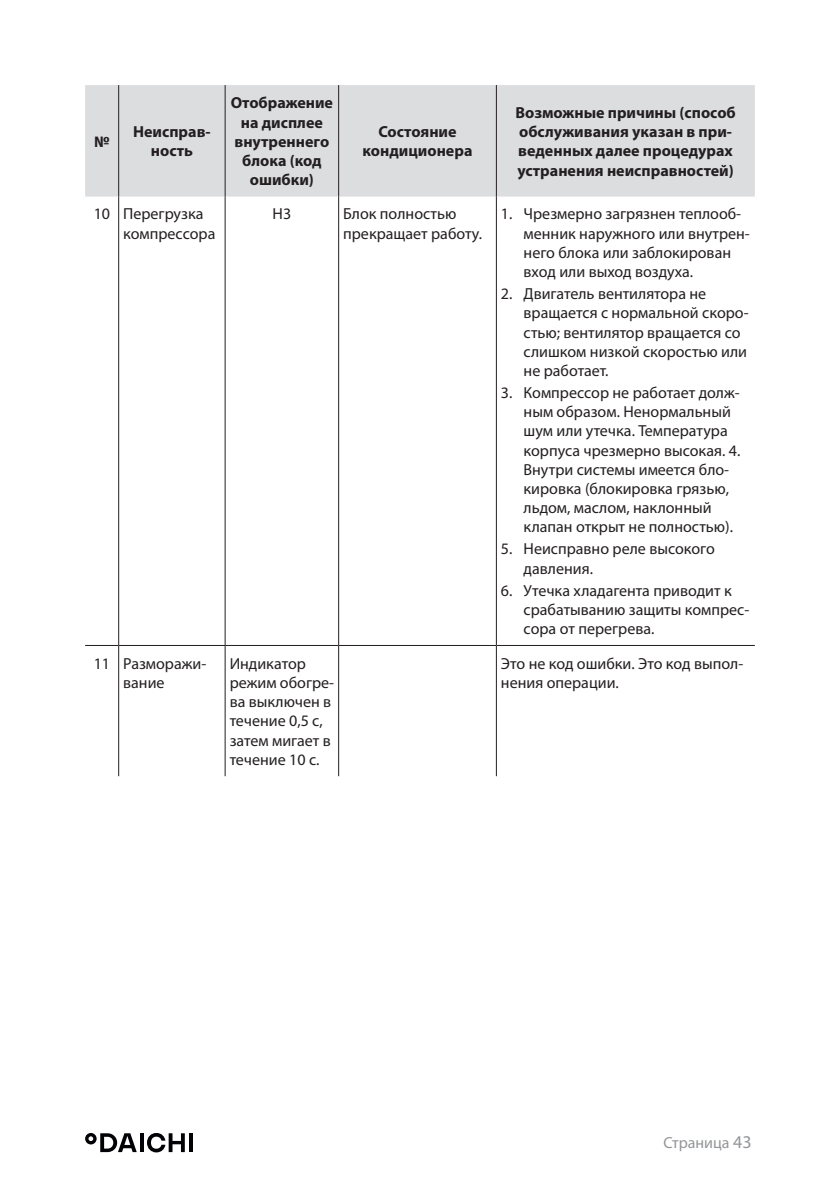
<style>
.page{position:relative;width:840px;height:1191px;background:#fff}
.page>*{position:absolute;margin:0;border:0;box-sizing:border-box;transform-origin:0 0}
.Нумерация{font:16px/19.2px "Myriad Pro";color:#231f20}
.Таблица_верх{font:700 16px/19.2px "Myriad Pro";color:#231f20;text-align:center}
.Текст{font:16px/19.2px "Myriad Pro";color:#231f20}
.Таблица{font:16px/19.2px "Myriad Pro";color:#231f20}
.t1{font:16px "Myriad Pro";color:#939598}
.s1{font-size:18px}
</style>
<div class="page">
<hr style="left:140px;top:1133px;width:3px;height:19px;background:#010106">
<hr style="left:189px;top:1133px;width:4px;height:19px;background:#010106">
<svg style="left:147px;top:1133px;width:38px;height:19px"></svg>
<svg style="left:85px;top:1133px;width:52px;height:19px"></svg>
<div style="left:85px;top:85px;width:669px;height:112px;background:#dcdddf"></div>
<hr style="left:118px;top:85px;width:1px;height:112px;background:#231f20">
<hr style="left:224px;top:85px;width:1px;height:112px;background:#231f20">
<hr style="left:338px;top:85px;width:1px;height:112px;background:#231f20">
<hr style="left:118px;top:197px;width:1px;height:448px;background:#231f20">
<hr style="left:224px;top:197px;width:1px;height:448px;background:#231f20">
<hr style="left:338px;top:197px;width:1px;height:448px;background:#231f20">
<hr style="left:495px;top:197px;width:1px;height:448px;background:#231f20">
<hr style="left:85px;top:645px;width:34px;height:1px;background:#231f20">
<hr style="left:119px;top:645px;width:106px;height:1px;background:#231f20">
<hr style="left:118px;top:646px;width:1px;height:130px;background:#231f20">
<hr style="left:225px;top:645px;width:113px;height:1px;background:#231f20">
<hr style="left:224px;top:646px;width:1px;height:130px;background:#231f20">
<hr style="left:338px;top:645px;width:158px;height:1px;background:#231f20">
<hr style="left:338px;top:646px;width:1px;height:130px;background:#231f20">
<hr style="left:496px;top:645px;width:258px;height:1px;background:#231f20">
<hr style="left:495px;top:646px;width:1px;height:130px;background:#231f20">
<hr style="left:495px;top:85px;width:1px;height:112px;background:#231f20">
<p class="Таблица_верх" style="left:94px;top:131px;width:17px">№</p>
<p class="Таблица_верх" style="left:133px;top:122px;width:79px">Неисправ&shy;ность</p>
<p class="Таблица_верх" style="left:231px;top:93px;width:104px">Отображение на дисплее внутреннего блока (код ошибки)</p>
<p class="Таблица_верх" style="left:362px;top:122px;width:111px">Состояние кондиционера</p>
<p class="Таблица_верх" style="left:515px;top:102px;width:222px;text-align:left">Возможные причины (способ обслуживания указан в при&shy;веденных далее процедурах устранения неисправностей)</p>
<p class="Таблица" style="left:94px;top:204px;width:18px">10</p>
<p class="Таблица" style="left:123px;top:204px;width:94px">Перегрузка компрессора</p>
<p class="Таблица" style="left:272px;top:204px;width:20px">H3</p>
<p class="Таблица" style="left:343px;top:204px;width:140px">Блок полностью прекращает работу.</p>
<p class="Нумерация" style="left:523px;top:204px;width:228px;text-indent:-23px">1. Чрезмерно загрязнен теплооб&shy;менник наружного или внутрен&shy;него блока или заблокирован вход или выход воздуха.</p>
<p class="Нумерация" style="left:523px;top:284px;width:226px;text-indent:-23px">2. Двигатель вентилятора не вращается с нормальной скоро&shy;стью; вентилятор вращается со слишком низкой скоростью или не работает.</p>
<p class="Нумерация" style="left:523px;top:383px;width:218px;text-indent:-23px">3. Компрессор не работает долж&shy;ным образом. Ненормальный шум или утечка. Температура корпуса чрезмерно высокая. 4.<br>Внутри системы имеется бло&shy;кировка (блокировка грязью, льдом, маслом, наклонный клапан открыт не полностью).</p>
<p class="Нумерация" style="left:523px;top:539px;width:193px;text-indent:-23px">5. Неисправно реле высокого давления.</p>
<p class="Нумерация" style="left:523px;top:580px;width:227px;text-indent:-23px">6. Утечка хладагента приводит к срабатыванию защиты компрес&shy;сора от перегрева.</p>
<p class="Таблица" style="left:94px;top:653px;width:18px">11</p>
<p class="Таблица" style="left:123px;top:653px;width:84px">Разморажи&shy;вание</p>
<p class="Текст" style="left:229px;top:653px;width:106px">Индикатор режим обогре&shy;ва выключен в течение 0,5 с, затем мигает в течение 10 с.</p>
<p class="Текст" style="left:500px;top:653px;width:244px">Это не код ошибки. Это код выпол&shy;нения операции.</p>
<p class="t1" style="left:663px;top:1132px;width:90px">Страница <span class="s1">43</span></p>
</div>
